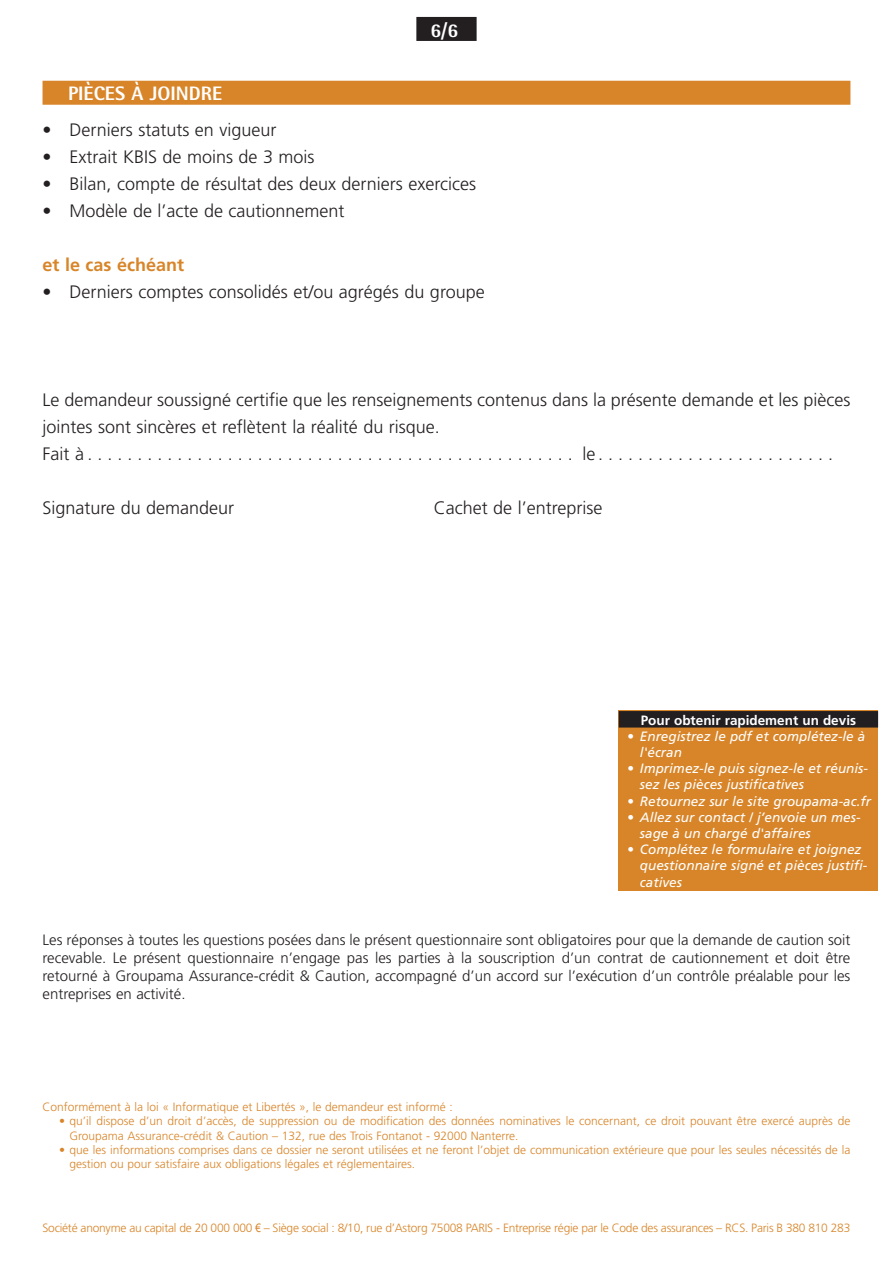
<style>
.page{position:relative;width:893px;height:1263px;background:#fff}
.page>*{position:absolute;margin:0;border:0;box-sizing:border-box;transform-origin:0 0}
.t1{font:800 19.5px "Rotis Semi Sans";color:#fff}
.t2{font:300 18px/27px "Frutiger";color:#231f20}
.t3{font:700 18px "Frutiger";color:#d88529}
.t4{font:300 15px/18px "Frutiger";color:#231f20;text-align:justify}
.t5{font:italic 13.5px/16.2px "Frutiger";color:#fff}
.t6{font:700 13.5px "Frutiger";color:#fff}
.t7{font:300 12px/14.4px "Frutiger";color:#d88529}
.t8{font:300 12px "Frutiger";letter-spacing:-.02em;color:#d88529}
.s1{font-family:"Arial Narrow";font-weight:400}
</style>
<div class="page">
<div style="left:416px;top:17px;width:61px;height:24px;background:#231f20"></div>
<div style="left:43px;top:81px;width:807px;height:24px;background:#d88529"></div>
<div style="left:619px;top:710px;width:259px;height:181px;background:#d88529"></div>
<div style="left:619px;top:711px;width:259px;height:16px;background:#231f20"></div>
<h1 class="t1" style="left:430px;top:18px;width:29px">6/6</h1>
<h1 class="t1" style="left:68px;top:81px;width:156px">PIÈCES À JOINDRE</h1>
<h2 class="t2" style="left:43px;top:117px;width:235px">• Derniers statuts en vigueur</h2>
<h2 class="t2" style="left:43px;top:144px;width:274px">• Extrait KBIS de moins de 3 mois</h2>
<h2 class="t2" style="left:43px;top:171px;width:435px">• Bilan, compte de résultat des deux derniers exercices</h2>
<h2 class="t2" style="left:43px;top:198px;width:304px">• Modèle de l’acte de cautionnement</h2>
<h2 class="t3" style="left:43px;top:254px;width:143px">et le cas échéant</h2>
<h2 class="t2" style="left:43px;top:279px;width:444px">• Derniers comptes consolidés et/ou agrégés du groupe</h2>
<p class="t2" style="left:43px;top:387px;width:809px">Le demandeur soussigné certifie que les renseignements contenus dans la présente demande et les pièces jointes sont sincères et reflètent la réalité du risque.<br>Fait à . . . . . . . . . . . . . . . . . . . . . . . . . . . . . . . . . . . . . . . . . . . . . . . . . le . . . . . . . . . . . . . . . . . . . . . . .</p>
<h2 class="t2" style="left:43px;top:495px;width:193px">Signature du demandeur</h2>
<h2 class="t2" style="left:434px;top:495px;width:170px">Cachet de l’entreprise</h2>
<p class="t6" style="left:641px;top:712px;width:217px">Pour obtenir rapidement un devis</p>
<p class="t5" style="left:640px;top:728px;width:227px;text-indent:-13px">• Enregistrez le pdf et complétez-le à l'écran</p>
<p class="t5" style="left:640px;top:760px;width:230px;text-indent:-13px">• Imprimez-le puis signez-le et réunis&shy;sez les pièces justificatives</p>
<p class="t5" style="left:627px;top:793px;width:245px">• Retournez sur le site groupama-ac.fr</p>
<p class="t5" style="left:640px;top:809px;width:222px;text-indent:-13px">• Allez sur contact / j’envoie un mes&shy;sage à un chargé d'affaires</p>
<p class="t5" style="left:640px;top:841px;width:229px;text-indent:-13px">• Complétez le formulaire et joignez questionnaire signé et pièces justifi&shy;catives</p>
<p class="t4" style="left:43px;top:930px;width:809px">Les réponses à toutes les questions posées dans le présent questionnaire sont obligatoires pour que la demande de caution soit recevable. Le présent questionnaire n’engage pas les parties à la souscription d’un contrat de cautionnement et doit être retourné à Groupama Assurance-crédit &amp; Caution, accompagné d’un accord sur l’exécution d’un contrôle préalable pour les entreprises en activité.</p>
<p class="t7" style="left:43px;top:1099px;width:412px">Conformément à la loi « Informatique et Libertés », le demandeur est informé :</p>
<p class="t7" style="left:70px;top:1114px;width:782px;text-indent:-10px">• qu’il dispose d’un droit d’accès, de suppression ou de modification des données nominatives le concernant, ce droit pouvant être exercé auprès de<br>Groupama Assurance-crédit &amp; Caution – 132, rue des Trois Fontanot - 92000 Nanterre.</p>
<p class="t7" style="left:70px;top:1143px;width:782px;text-indent:-10px">• que les informations comprises dans ce dossier ne seront utilisées et ne feront l’objet de communication extérieure que pour les seules nécessités de la gestion ou pour satisfaire aux obligations légales et réglementaires.</p>
<p class="t8" style="left:43px;top:1221px;width:809px">Société anonyme au capital de 20 000 000 <span class="s1">€</span> – Siège social : 8/10, rue d’Astorg 75008 PARIS - Entreprise régie par le Code des assurances – RCS. Paris B 380 810 283</p>
</div>
